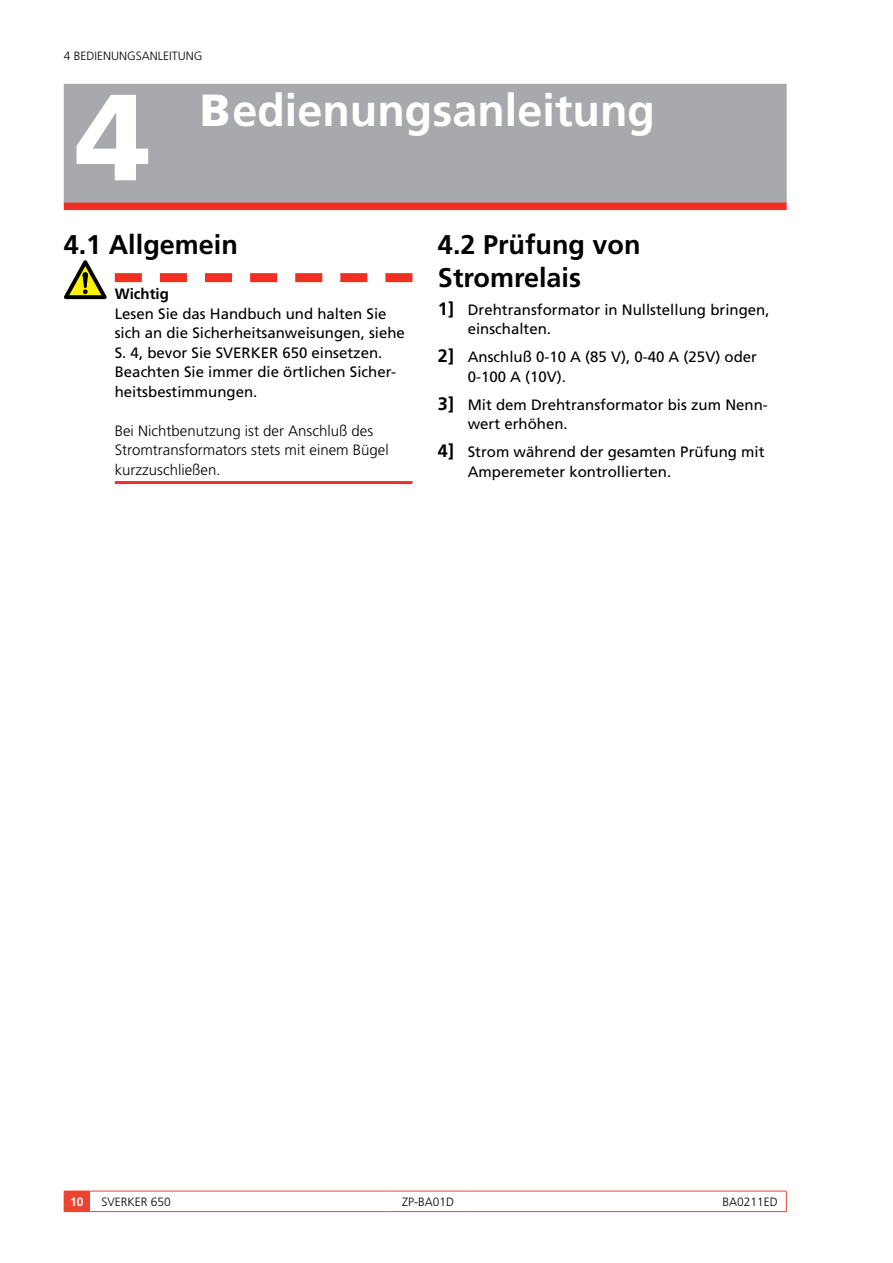
<style>
.page{position:relative;width:893px;height:1263px;background:#fff}
.page>*{position:absolute;margin:0;border:0;box-sizing:border-box;transform-origin:0 0}
.t1{font:900 122.4px "Frutiger LT Std";color:#fff}
.t2{font:700 45px "Frutiger LT Std";color:#fff}
.t3{font:700 27px/32.4px "Frutiger LT Std";color:#000}
.t4{font:15px/19.5px "Frutiger LT Std";color:#000}
.t5{font:300 15px/19.5px "Frutiger LT Std";color:#000}
.t6{font:700 15px "Frutiger LT Std";color:#000}
.t7{font:300 12px "Frutiger LT Std";color:#000}
.t8{font:700 12px "Frutiger LT Std";color:#fff}
.s1{font-weight:900}
.s2{font-weight:700;font-size:18px}
</style>
<div class="page">
<svg style="left:64px;top:1191px;width:26px;height:21px"></svg>
<hr style="left:90px;top:1191px;width:298px;height:1px;background:#ef4332">
<hr style="left:90px;top:1211px;width:298px;height:1px;background:#ef4332">
<hr style="left:388px;top:1191px;width:80px;height:1px;background:#ef4332">
<hr style="left:388px;top:1211px;width:80px;height:1px;background:#ef4332">
<hr style="left:468px;top:1191px;width:319px;height:1px;background:#ef4332">
<svg style="left:786px;top:1191px;width:1px;height:20px"></svg>
<hr style="left:468px;top:1211px;width:319px;height:1px;background:#ef4332">
<div style="left:64px;top:84px;width:723px;height:120px;background:#a7a9ac"></div>
<div style="left:64px;top:203px;width:723px;height:7px;background:#ee3124"></div>
<svg style="left:115px;top:273px;width:297px;height:9px"></svg>
<hr style="left:115px;top:481px;width:297px;height:3px;background:#ee3124">
<svg style="left:64px;top:260px;width:43px;height:39px"></svg>
<p class="t7" style="left:64px;top:49px;width:64px">4 Bedienungsanle</p>
<p class="t7" style="left:169px;top:49px;width:26px">itung</p>
<h1 class="t1" style="left:76px;top:64px;width:76px">4</h1>
<h2 class="t2" style="left:200px;top:84px;width:456px"><span class="s1">B</span>edienungsanleitung</h2>
<h3 class="t3" style="left:64px;top:229px;width:176px">4.1 Allgemein</h3>
<p class="t6" style="left:115px;top:285px;width:56px">Wichtig</p>
<p class="t4" style="left:115px;top:304px;width:292px">Lesen Sie das Handbuch und halten Sie sich an die Sicherheitsanweisungen, siehe S. 4, bevor Sie SVERKER 650 einsetzen.<br>Beachten Sie immer die örtlichen Sicher&shy;heitsbestimmungen.</p>
<p class="t5" style="left:115px;top:421px;width:275px">Bei Nichtbenutzung ist der Anschluß des<br>Stromtransformators stets mit einem Bügel kurzzuschließen.</p>
<h3 class="t3" style="left:438px;top:229px;width:204px">4.2 Prüfung von<br>Stromrelais</h3>
<p class="t4" style="left:468px;top:300px;width:303px;text-indent:-30px"><span class="s2">1]</span> Drehtransformator in Nullstellung bringen, einschalten.</p>
<p class="t4" style="left:468px;top:347px;width:291px;text-indent:-30px"><span class="s2">2]</span> Anschluß 0-10 A (85 V), 0-40 A (25V) oder<br>0-100 A (10V).</p>
<p class="t4" style="left:468px;top:395px;width:302px;text-indent:-30px"><span class="s2">3]</span> Mit dem Drehtransformator bis zum Nenn&shy;wert erhöhen.</p>
<p class="t4" style="left:468px;top:442px;width:298px;text-indent:-30px"><span class="s2">4]</span> Strom während der gesamten Prüfung mit<br>Amperemeter kontrollierten.</p>
<p class="t8" style="left:70px;top:1194px;width:15px">10</p>
<p class="t7" style="left:101px;top:1195px;width:71px">SVERKER 650</p>
<p class="t7" style="left:402px;top:1195px;width:54px">ZP-BA01D</p>
<p class="t7" style="left:722px;top:1195px;width:57px">BA0211ED</p>
</div>
